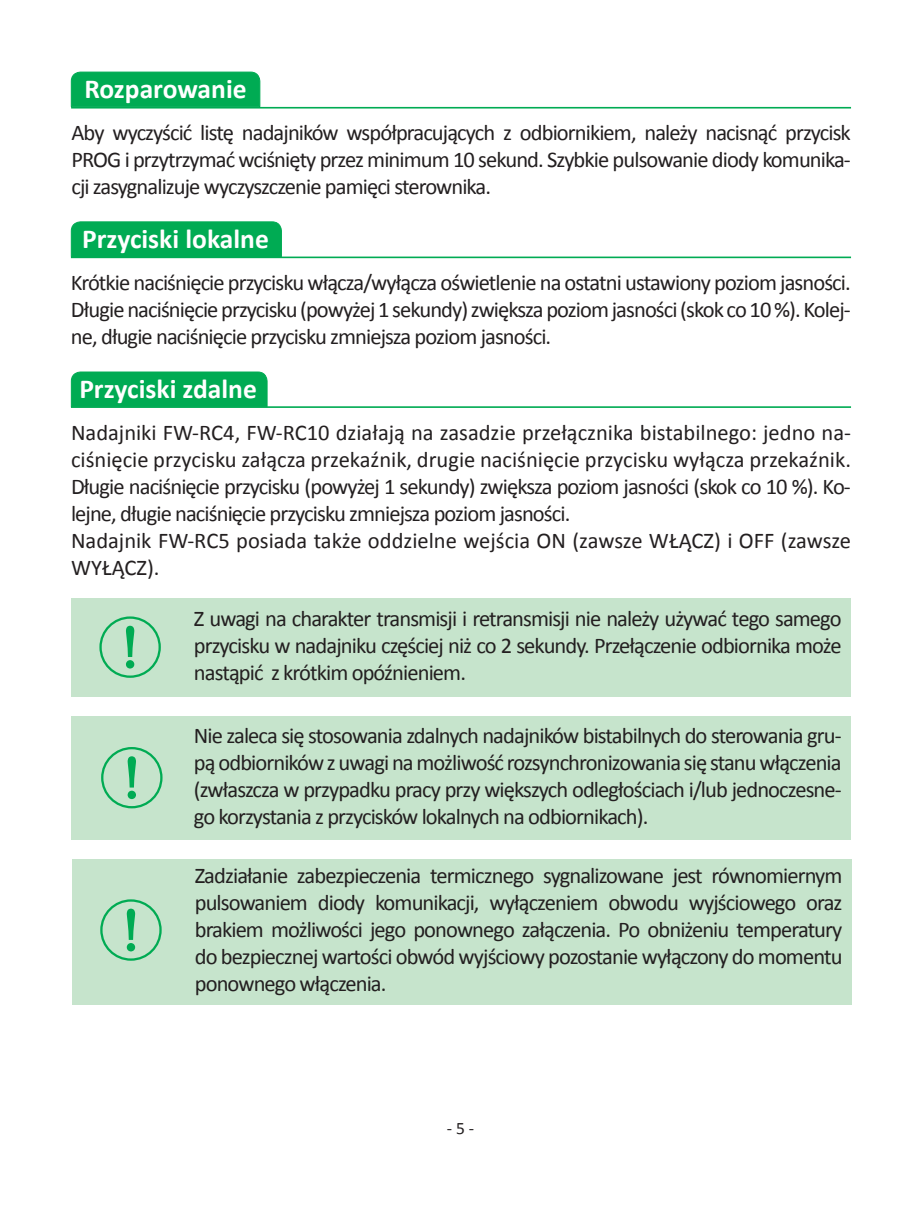
<style>
.page{position:relative;width:922px;height:1205px;background:#fff}
.page>*{position:absolute;margin:0;border:0;box-sizing:border-box;transform-origin:0 0}
.t1{font:700 27.5px "Calibri";color:#fff}
.t2{font:22.5px/27px "Calibri";letter-spacing:-.04em;color:#231f20;text-align:justify}
.t3{font:22.5px/27px "Calibri";color:#231f20}
.t4{font:17.5px "Calibri";color:#231f20}
</style>
<div class="page">
<svg style="left:70px;top:71px;width:190px;height:36px;background:#07ad57"></svg>
<hr style="left:71px;top:107px;width:779px;height:2px;background:#00ab53">
<div style="left:70px;top:221px;width:212px;height:36px;background:#00ab53"></div>
<div style="left:70px;top:371px;width:198px;height:36px;background:#00ab53"></div>
<hr style="left:71px;top:256px;width:779px;height:2px;background:#00ab53">
<hr style="left:71px;top:406px;width:779px;height:2px;background:#00ab53">
<div style="left:185px;top:598px;width:665px;height:99px;background:#c6e4cc"></div>
<div style="left:71px;top:598px;width:114px;height:99px;background:#c6e4cc"></div>
<div style="left:99px;top:616px;width:62px;height:62px;border:2px solid #00ab53;border-radius:50%"></div>
<svg style="left:126px;top:625px;width:9px;height:44px"></svg>
<div style="left:185px;top:716px;width:665px;height:124px;background:#c6e4cc"></div>
<div style="left:71px;top:716px;width:114px;height:124px;background:#c6e4cc"></div>
<div style="left:101px;top:747px;width:61px;height:61px;border:2px solid #00ab53;border-radius:50%"></div>
<svg style="left:127px;top:756px;width:9px;height:44px"></svg>
<div style="left:185px;top:859px;width:666px;height:146px;background:#c6e4cc"></div>
<div style="left:72px;top:859px;width:113px;height:146px;background:#c6e4cc"></div>
<div style="left:100px;top:899px;width:62px;height:62px;border:2px solid #00ab53;border-radius:50%"></div>
<svg style="left:126px;top:908px;width:10px;height:44px"></svg>
<p class="t1" style="left:84px;top:70px;width:164px">Rozparowanie</p>
<p class="t2" style="left:71px;top:118px;width:780px">Aby wyczyścić listę nadajników współpracujących z odbiornikiem, należy nacisnąć przycisk PROG i przytrzymać wciśnięty przez minimum 10 sekund. Szybkie pulsowanie diody komunika&shy;cji zasygnalizuje wyczyszczenie pamięci sterownika.</p>
<p class="t1" style="left:82px;top:219px;width:188px">Przyciski lokalne</p>
<p class="t2" style="left:71px;top:268px;width:781px">Krótkie naciśnięcie przycisku włącza/wyłącza oświetlenie na ostatni ustawiony poziom jasności.<br>Długie naciśnięcie przycisku (powyżej 1 sekundy) zwiększa poziom jasności (skok co 10 %). Kolej&shy;ne, długie naciśnięcie przycisku zmniejsza poziom jasności.</p>
<p class="t1" style="left:79px;top:369px;width:179px">Przyciski zdalne</p>
<p class="t3" style="left:71px;top:418px;width:781px">Nadajniki FW-RC4, FW-RC10 działają na zasadzie przełącznika bistabilnego: jedno na&shy;ciśnięcie przycisku załącza przekaźnik, drugie naciśnięcie przycisku wyłącza przekaźnik.<br>Długie naciśnięcie przycisku (powyżej 1 sekundy) zwiększa poziom jasności (skok co 10 %). Ko&shy;lejne, długie naciśnięcie przycisku zmniejsza poziom jasności.<br>Nadajnik FW-RC5 posiada także oddzielne wejścia ON (zawsze WŁĄCZ) i OFF (zawsze WYŁĄCZ).</p>
<p class="t2" style="left:194px;top:604px;width:649px">Z uwagi na charakter transmisji i retransmisji nie należy używać tego samego przycisku w nadajniku częściej niż co 2 sekundy. Przełączenie odbiornika może nastąpić z krótkim opóźnieniem.</p>
<p class="t2" style="left:194px;top:721px;width:649px">Nie zaleca się stosowania zdalnych nadajników bistabilnych do sterowania gru&shy;pą odbiorników z uwagi na możliwość rozsynchronizowania się stanu włączenia (zwłaszcza w przypadku pracy przy większych odległościach i/lub jednoczesne&shy;go korzystania z przycisków lokalnych na odbiornikach).</p>
<p class="t2" style="left:195px;top:862px;width:649px">Zadziałanie zabezpieczenia termicznego sygnalizowane jest równomiernym pulsowaniem diody komunikacji, wyłączeniem obwodu wyjściowego oraz brakiem możliwości jego ponownego załączenia. Po obniżeniu temperatury do bezpiecznej wartości obwód wyjściowy pozostanie wyłączony do momentu ponownego włączenia.</p>
<p class="t4" style="left:446px;top:1116px;width:29px">- 5 -</p>
</div>
